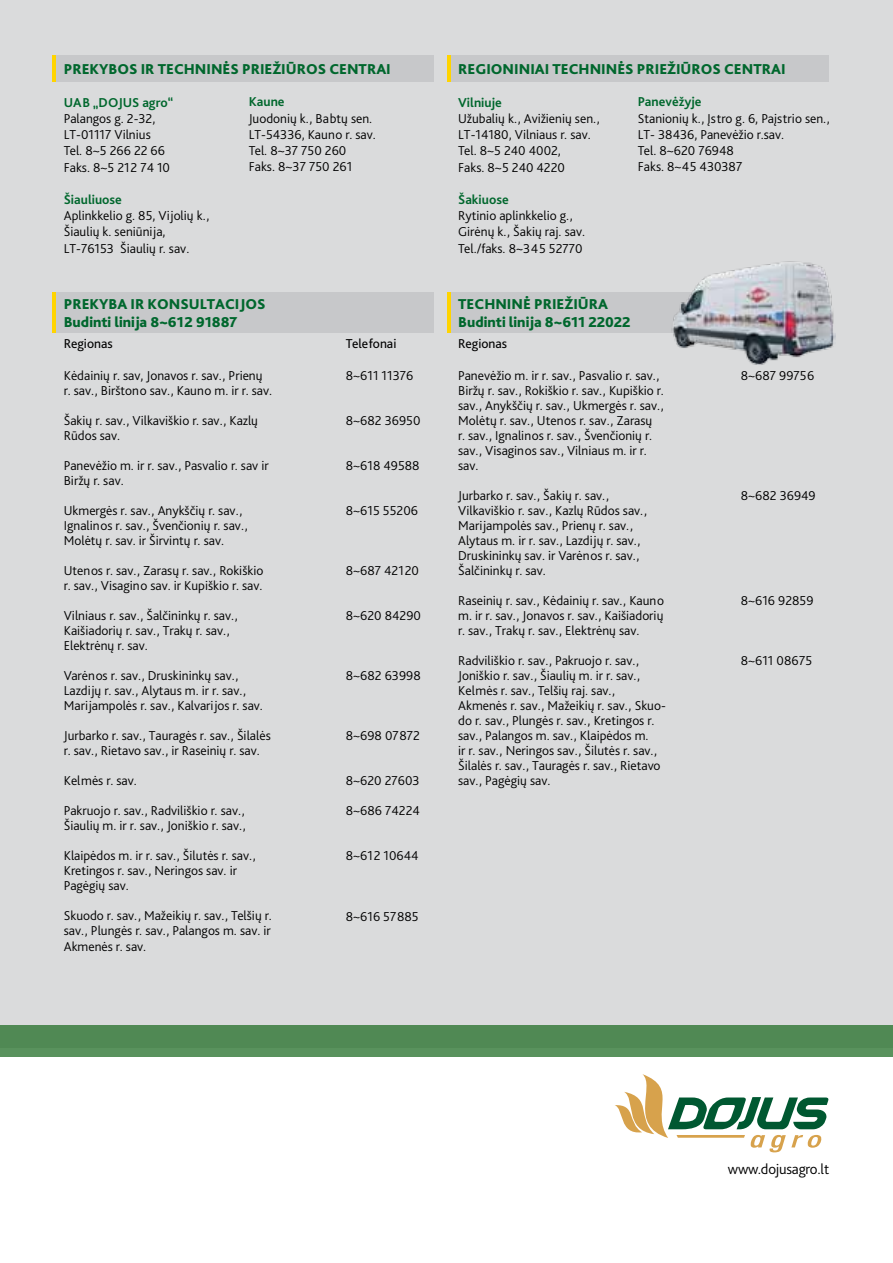
<style>
.page{position:relative;width:893px;height:1263px;background:#fff}
.page>*{position:absolute;margin:0;border:0;box-sizing:border-box;transform-origin:0 0}
.t1{font:800 15px/18px "Bliss Pro";color:#00672d}
.t2{font:300 15px "Bliss Pro";letter-spacing:-.015em;color:#000}
.t3{font:300 13.5px/15px "Bliss Pro";color:#000}
.t4{font:700 13.5px "Bliss Pro";color:#00672d}
.t5{font:13.5px "Bliss Pro";color:#000}
</style>
<div class="page">
<div style="left:0;top:0;width:893px;height:1047px;background:#dadbdc"></div>
<div style="left:448px;top:293px;width:381px;height:40px;background:#c7c8ca"></div>
<div style="left:53px;top:293px;width:381px;height:40px;background:#c7c8ca"></div>
<div style="left:448px;top:56px;width:381px;height:26px;background:#c7c8ca"></div>
<div style="left:53px;top:56px;width:381px;height:26px;background:#c7c8ca"></div>
<svg style="left:615px;top:1074px;width:213px;height:78px"></svg>
<div style="left:0;top:1026px;width:893px;height:31px;background:#508954"></div>
<hr style="left:53px;top:56px;width:3px;height:26px;background:#ffd400">
<hr style="left:448px;top:56px;width:3px;height:26px;background:#ffd400">
<hr style="left:53px;top:293px;width:3px;height:40px;background:#ffd400">
<hr style="left:448px;top:293px;width:3px;height:40px;background:#ffd400">
<img style="left:665px;top:261px;width:171px;height:104px">
<p class="t1" style="left:64px;top:60px;width:329px">PREKYBOS IR TECHNINĖS PRIEŽIŪROS CENTRAI</p>
<p class="t4" style="left:64px;top:94px;width:111px">UAB „DOJUS agro“</p>
<p class="t3" style="left:64px;top:110px;width:108px;line-height:16.2px">Palangos g. 2-32,<br>LT-01117 Vilnius<br>Tel. 8~5 266 22 66<br>Faks. 8~5 212 74 10</p>
<p class="t4" style="left:64px;top:191px;width:60px">Šiauliuose</p>
<p class="t3" style="left:64px;top:207px;width:147px;line-height:16.2px">Aplinkkelio g. 85, Vijolių k.,<br>Šiaulių k. seniūnija,<br>LT-76153 Šiaulių r. sav.</p>
<p class="t4" style="left:249px;top:93px;width:37px">Kaune</p>
<p class="t3" style="left:249px;top:110px;width:129px;line-height:16.2px">Juodonių k., Babtų sen.<br>LT-54336, Kauno r. sav.<br>Tel. 8~37 750 260<br>Faks. 8~37 750 261</p>
<p class="t1" style="left:64px;top:295px;width:203px">PREKYBA IR KONSULTACIJOS<br>Budinti linija 8~612 91887</p>
<p class="t5" style="left:64px;top:336px;width:50px">Regionas</p>
<p class="t3" style="left:64px;top:367px;width:210px">Kėdainių r. sav, Jonavos r. sav., Prienų r. sav., Birštono sav., Kauno m. ir r. sav.</p>
<p class="t3" style="left:64px;top:412px;width:196px">Šakių r. sav., Vilkaviškio r. sav., Kazlų<br>Rūdos sav.</p>
<p class="t3" style="left:64px;top:457px;width:206px">Panevėžio m. ir r. sav., Pasvalio r. sav ir<br>Biržų r. sav.</p>
<p class="t3" style="left:64px;top:502px;width:185px">Ukmergės r. sav., Anykščių r. sav.,<br>Ignalinos r. sav., Švenčionių r. sav.,<br>Molėtų r. sav. ir Širvintų r. sav.</p>
<p class="t3" style="left:64px;top:562px;width:201px">Utenos r. sav., Zarasų r. sav., Rokiškio r. sav., Visagino sav. ir Kupiškio r. sav.</p>
<p class="t3" style="left:64px;top:607px;width:176px">Vilniaus r. sav., Šalčininkų r. sav.,<br>Kaišiadorių r. sav., Trakų r. sav.,<br>Elektrėnų r. sav.</p>
<p class="t3" style="left:64px;top:667px;width:201px">Varėnos r. sav., Druskininkų sav.,<br>Lazdijų r. sav., Alytaus m. ir r. sav.,<br>Marijampolės r. sav., Kalvarijos r. sav.</p>
<p class="t3" style="left:64px;top:727px;width:209px">Jurbarko r. sav., Tauragės r. sav., Šilalės r. sav., Rietavo sav., ir Raseinių r. sav.</p>
<p class="t3" style="left:64px;top:772px;width:75px">Kelmės r. sav.</p>
<p class="t3" style="left:64px;top:802px;width:184px">Pakruojo r. sav., Radviliškio r. sav.,<br>Šiaulių m. ir r. sav., Joniškio r. sav.,</p>
<p class="t3" style="left:64px;top:847px;width:193px">Klaipėdos m. ir r. sav., Šilutės r. sav.,<br>Kretingos r. sav., Neringos sav. ir<br>Pagėgių sav.</p>
<p class="t3" style="left:64px;top:907px;width:209px;line-height:15.6px;text-align:justify">Skuodo r. sav., Mažeikių r. sav., Telšių r. sav., Plungės r. sav., Palangos m. sav. ir Akmenės r. sav.</p>
<p class="t5" style="left:346px;top:336px;width:52px">Telefonai</p>
<p class="t3" style="left:346px;top:367px;width:69px">8~611 11376</p>
<p class="t3" style="left:346px;top:412px;width:76px">8~682 36950</p>
<p class="t3" style="left:346px;top:457px;width:75px">8~618 49588</p>
<p class="t3" style="left:346px;top:502px;width:74px">8~615 55206</p>
<p class="t3" style="left:346px;top:562px;width:75px">8~687 42120</p>
<p class="t3" style="left:346px;top:607px;width:77px">8~620 84290</p>
<p class="t3" style="left:346px;top:667px;width:76px">8~682 63998</p>
<p class="t3" style="left:346px;top:727px;width:76px">8~698 07872</p>
<p class="t3" style="left:346px;top:772px;width:75px">8~620 27603</p>
<p class="t3" style="left:346px;top:802px;width:76px">8~686 74224</p>
<p class="t3" style="left:346px;top:847px;width:74px">8~612 10644</p>
<p class="t3" style="left:346px;top:908px;width:74px">8~616 57885</p>
<p class="t1" style="left:458px;top:60px;width:329px">REGIONINIAI TECHNINĖS PRIEŽIŪROS CENTRAI</p>
<p class="t4" style="left:458px;top:94px;width:45px">Vilniuje</p>
<p class="t3" style="left:458px;top:110px;width:143px;line-height:16.2px">Užubalių k., Avižienių sen.,<br>LT-14180, Vilniaus r. sav.<br>Tel. 8~5 240 4002,<br>Faks. 8~5 240 4220</p>
<p class="t4" style="left:458px;top:191px;width:52px">Šakiuose</p>
<p class="t3" style="left:458px;top:207px;width:128px;line-height:16.2px">Rytinio aplinkkelio g.,<br>Girėnų k., Šakių raj. sav.<br>Tel./faks. 8~345 52770</p>
<p class="t4" style="left:638px;top:93px;width:65px">Panevėžyje</p>
<p class="t3" style="left:638px;top:110px;width:194px;line-height:16.2px">Stanionių k., Įstro g. 6, Paįstrio sen.,<br>LT- 38436, Panevėžio r.sav.<br>Tel. 8~620 76948<br>Faks. 8~45 430387</p>
<p class="t1" style="left:458px;top:295px;width:174px">TECHNINĖ PRIEŽIŪRA<br>Budinti linija 8~611 22022</p>
<p class="t5" style="left:458px;top:336px;width:50px">Regionas</p>
<p class="t3" style="left:458px;top:367px;width:207px">Panevėžio m. ir r. sav., Pasvalio r. sav., Biržų r. sav., Rokiškio r. sav., Kupiškio r. sav., Anykščių r. sav., Ukmergės r. sav., Molėtų r. sav., Utenos r. sav., Zarasų<br>r. sav., Ignalinos r. sav., Švenčionių r. sav., Visaginos sav., Vilniaus m. ir r. sav.</p>
<p class="t3" style="left:458px;top:487px;width:190px">Jurbarko r. sav., Šakių r. sav., Vilkaviškio r. sav., Kazlų Rūdos sav., Marijampolės sav., Prienų r. sav., Alytaus m. ir r. sav., Lazdijų r. sav., Druskininkų sav. ir Varėnos r. sav., Šalčininkų r. sav.</p>
<p class="t3" style="left:458px;top:592px;width:207px;text-align:justify">Raseinių r. sav., Kėdainių r. sav., Kauno m. ir r. sav., Jonavos r. sav., Kaišiadorių r. sav., Trakų r. sav., Elektrėnų sav.</p>
<p class="t3" style="left:458px;top:652px;width:209px">Radviliškio r. sav., Pakruojo r. sav., Joniškio r. sav., Šiaulių m. ir r. sav., Kelmės r. sav., Telšių raj. sav., Akmenės r. sav., Mažeikių r. sav., Skuo&shy;do r. sav., Plungės r. sav., Kretingos r. sav., Palangos m. sav., Klaipėdos m.<br>ir r. sav., Neringos sav., Šilutės r. sav., Šilalės r. sav., Tauragės r. sav., Rietavo sav., Pagėgių sav.</p>
<p class="t3" style="left:741px;top:367px;width:75px">8~687 99756</p>
<p class="t3" style="left:741px;top:487px;width:76px">8~682 36949</p>
<p class="t3" style="left:741px;top:592px;width:74px">8~616 92859</p>
<p class="t3" style="left:741px;top:652px;width:73px">8~611 08675</p>
<p class="t2" style="left:728px;top:1160px;width:103px">www.dojusagro.lt</p>
</div>
